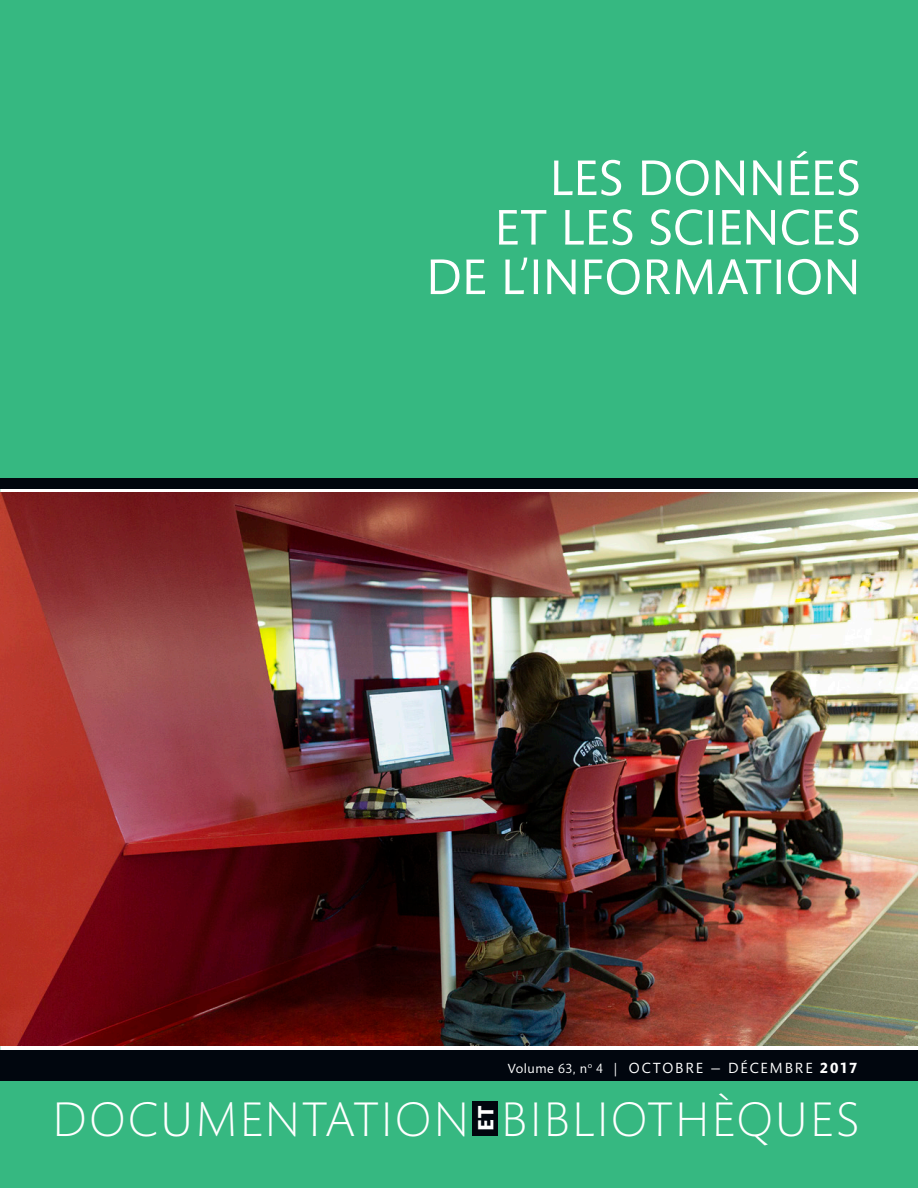
<style>
.page{position:relative;width:918px;height:1188px;background:#fff}
.page>*{position:absolute;margin:0;border:0;box-sizing:border-box;transform-origin:0 0}
.t1{font:51px/49.5px "Mundo Sans Std";letter-spacing:.005em;color:#fff;text-align:right}
.t2{font:300 49.5px "Mundo Sans Std";letter-spacing:.04em;color:#fff}
.t3{font:700 22.5px "Mundo Sans Std";color:#fff}
.t4{font:15px "Mundo Sans Std";letter-spacing:.12em;color:#fff}
.t5{font:13.5px "Mundo Sans Std";letter-spacing:.04em;color:#fff}
.s1{font-size:13.5px}
.s2{font-family:"ITC Franklin Gothic Std";font-stretch:condensed;font-size:13.5px}
.s3{font-weight:700}
.s4{font-family:"ITC Franklin Gothic Std";font-stretch:condensed}
.s5{font-size:15px}
.s6{font-weight:700;font-size:15px}
</style>
<div class="page">
<div style="left:0;top:1081px;width:918px;height:107px;background:#36b881"></div>
<div style="left:0;top:0;width:918px;height:488px;background:#36b881"></div>
<div style="left:472px;top:1101px;width:26px;height:35px;background:#01060e"></div>
<div style="left:0;top:1051px;width:918px;height:30px;background:#01060e"></div>
<div style="left:0;top:478px;width:918px;height:10px;background:#01060e"></div>
<img style="left:0;top:493px;width:918px;height:553px">
<p class="t1" style="left:426px;top:155px;width:436px">LES DONNÉES<br>ET LES SCIENCES<br>DE L’INFORMATION</p>
<p class="t2" style="left:52px;top:1093px;width:418px">DOCUMENTATION</p>
<p class="t3" style="left:474px;top:1131px;width:27px;rotate:-90deg">ET</p>
<p class="t4" style="left:508px;top:1060px;width:351px"><span class="s1">Volume 63, n</span><sup>o</sup> <span class="s1">4</span> <span class="s2">|</span> OCTOBRE — DÉCEMBRE <span class="s3">2017</span></p>
<p class="t5" style="left:591px;top:1061px;width:272px">Volume 63, n<sup>o</sup> 2 <span class="s4">|</span> <span class="s5">AVRIL — JUIN</span> <span class="s6">2017</span></p>
<p class="t2" style="left:501px;top:1093px;width:360px">BIBLIOTHÈQUES</p>
</div>
